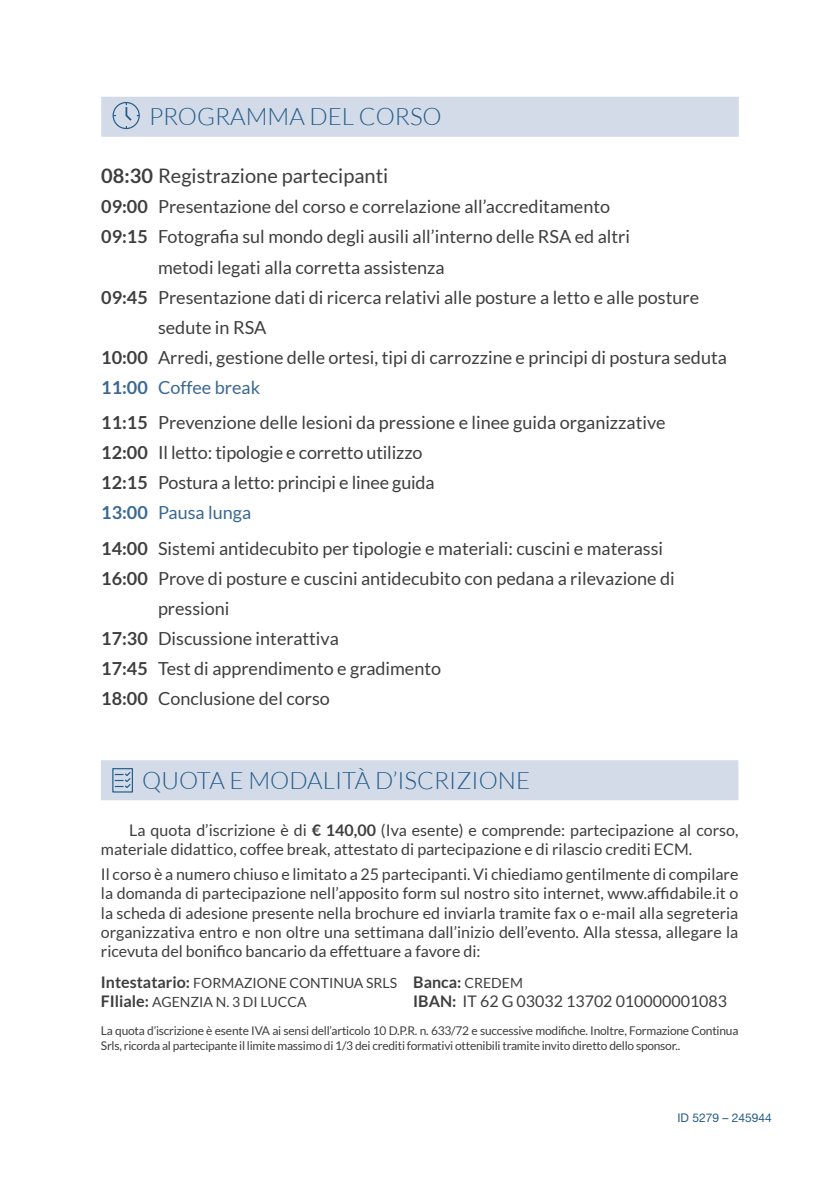
<style>
.page{position:relative;width:840px;height:1191px;background:#fff}
.page>*{position:absolute;margin:0;border:0;box-sizing:border-box;transform-origin:0 0}
.t1{font:300 24px "Lato";color:#245d8a}
.t2{font:20px "Lato";color:#3e3e3f}
.t3{font:18px/30px "Lato";color:#3e3e3f}
.t4{font:18px "Lato";color:#396893}
.t5{font:16px/19.2px "Lato";color:#3e3e3f}
.t6{font:14px/19.2px "Lato";color:#3e3e3f}
.t7{font:12px/14.4px "Lato";letter-spacing:-.02em;color:#3e3e3f}
.t8{font:12px "Helvetica Neue LT Pro";color:#245d8a}
.s1{font-weight:700}
.s2{font-weight:700;font-size:16px}
</style>
<div class="page">
<div style="left:101px;top:97px;width:637px;height:40px;background:#d3dbe8"></div>
<svg style="left:112px;top:102px;width:28px;height:28px"></svg>
<div style="left:101px;top:760px;width:637px;height:40px;background:#d3dbe8"></div>
<svg style="left:112px;top:768px;width:21px;height:25px"></svg>
<p class="t1" style="left:149px;top:104px;width:294px">PROGRAMMA DEL CORSO</p>
<p class="t2" style="left:101px;top:165px;width:288px"><span class="s1">08:30</span> Registrazione partecipanti</p>
<p class="t3" style="left:101px;top:192px;width:510px"><span class="s1">09:00</span> Presentazione del corso e correlazione all’accreditamento</p>
<p class="t3" style="left:158px;top:222px;width:473px;text-indent:-57px"><span class="s1">09:15</span> Fotografia sul mondo degli ausili all’interno delle RSA ed altri metodi legati alla corretta assistenza</p>
<p class="t3" style="left:158px;top:282px;width:542px;text-indent:-57px"><span class="s1">09:45</span> Presentazione dati di ricerca relativi alle posture a letto e alle posture sedute in RSA</p>
<p class="t3" style="left:101px;top:342px;width:626px"><span class="s1">10:00</span> Arredi, gestione delle ortesi, tipi di carrozzine e principi di postura seduta</p>
<p class="t4" style="left:101px;top:377px;width:160px"><span class="s1">11:00</span> Coffee break</p>
<p class="t3" style="left:101px;top:407px;width:565px"><span class="s1">11:15</span> Prevenzione delle lesioni da pressione e linee guida organizzative</p>
<p class="t3" style="left:101px;top:437px;width:322px"><span class="s1">12:00</span> Il letto: tipologie e corretto utilizzo</p>
<p class="t3" style="left:101px;top:467px;width:335px"><span class="s1">12:15</span> Postura a letto: principi e linee guida</p>
<p class="t4" style="left:101px;top:503px;width:151px"><span class="s1">13:00</span> Pausa lunga</p>
<p class="t3" style="left:101px;top:533px;width:563px"><span class="s1">14:00</span> Sistemi antidecubito per tipologie e materiali: cuscini e materassi</p>
<p class="t3" style="left:158px;top:563px;width:518px;text-indent:-57px"><span class="s1">16:00</span> Prove di posture e cuscini antidecubito con pedana a rilevazione di pressioni</p>
<p class="t3" style="left:101px;top:623px;width:239px"><span class="s1">17:30</span> Discussione interattiva</p>
<p class="t3" style="left:101px;top:653px;width:341px"><span class="s1">17:45</span> Test di apprendimento e gradimento</p>
<p class="t3" style="left:101px;top:683px;width:230px"><span class="s1">18:00</span> Conclusione del corso</p>
<p class="t1" style="left:142px;top:767px;width:389px">QUOTA E MODALITÀ D’ISCRIZIONE</p>
<p class="t5" style="left:101px;top:820px;width:638px;text-indent:28px">La quota d’iscrizione è di <span class="s1">€ 140,00</span> (Iva esente) e comprende: partecipazione al corso, materiale didattico, coffee break, attestato di partecipazione e di rilascio crediti ECM.</p>
<p class="t5" style="left:101px;top:864px;width:638px;text-align:justify">Il corso è a numero chiuso e limitato a 25 partecipanti. Vi chiediamo gentilmente di compilare la domanda di partecipazione nell’apposito form sul nostro sito internet, www.affidabile.it o la scheda di adesione presente nella brochure ed inviarla tramite fax o e-mail alla segreteria organizzativa entro e non oltre una settimana dall’inizio dell’evento. Alla stessa, allegare la ricevuta del bonifico bancario da effettuare a favore di:</p>
<p class="t6" style="left:101px;top:972px;width:423px"><span class="s2">Intestatario:</span> FORMAZIONE CONTINUA SRLS <span class="s2">Banca:</span> CREDEM<br><span class="s2">FIliale:</span> AGENZIA N. 3 DI LUCCA</p>
<p class="t5" style="left:413px;top:991px;width:315px"><span class="s1">IBAN:</span> IT 62 G 03032 13702 010000001083</p>
<p class="t7" style="left:101px;top:1023px;width:638px">La quota d’iscrizione è esente IVA ai sensi dell’articolo 10 D.P.R. n. 633/72 e successive modifiche. Inoltre, Formazione Continua<br>Srls, ricorda al partecipante il limite massimo di 1/3 dei crediti formativi ottenibili tramite invito diretto dello sponsor..</p>
<p class="t8" style="left:677px;top:1110px;width:96px">ID 5279 – 245944</p>
</div>
